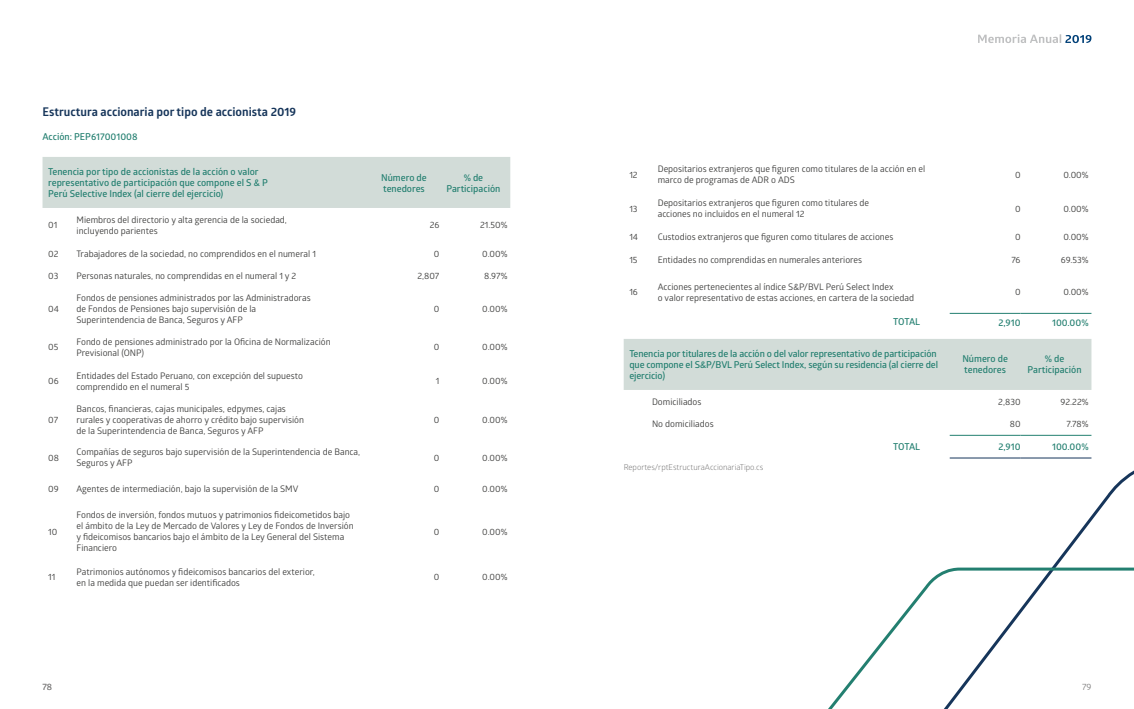
<style>
.page{position:relative;width:1134px;height:709px;background:#fff}
.page>*{position:absolute;margin:0;border:0;box-sizing:border-box;transform-origin:0 0}
.t1{font:700 12px "Glober";color:#16355a}
.t2{font:600 9.5px/11px "Glober";color:#237f70}
.t3{font:9px/11px "Glober";color:#3c3c3b}
.t4{font:9px "Glober";color:#818080}
.t5{font:8px "Glober";color:#706f6f}
</style>
<div class="page">
<svg style="left:978px;top:34px;width:113px;height:9px"></svg>
<div style="left:43px;top:157px;width:467px;height:51px;background:#d2dcd8"></div>
<div style="left:624px;top:339px;width:467px;height:51px;background:#d2dcd8"></div>
<hr style="left:950px;top:313px;width:70px;height:1px;background:#237f70">
<hr style="left:1020px;top:313px;width:71px;height:1px;background:#237f70">
<hr style="left:950px;top:435px;width:70px;height:1px;background:#237f70">
<hr style="left:1020px;top:435px;width:71px;height:1px;background:#237f70">
<hr style="left:950px;top:457px;width:70px;height:1px;background:#16355a">
<hr style="left:1020px;top:457px;width:71px;height:1px;background:#16355a">
<svg style="left:949px;top:458px;width:185px;height:108px"></svg>
<svg style="left:828px;top:566px;width:306px;height:143px"></svg>
<h1 class="t1" style="left:43px;top:104px;width:255px">Estructura accionaria por tipo de accionista 2019</h1>
<p class="t2" style="left:43px;top:130px;width:97px">Acción: PEP617001008</p>
<p class="t2" style="left:48px;top:166px;width:221px">Tenencia por tipo de accionistas de la acción o valor representativo de participación que compone el S &amp; P<br>Perú Selective Index (al cierre del ejercicio)</p>
<p class="t2" style="left:381px;top:171px;width:47px">Número de tenedores</p>
<p class="t2" style="left:446px;top:171px;width:56px;text-align:center">% de<br>Participación</p>
<p class="t3" style="left:48px;top:219px;width:11px">01</p>
<p class="t3" style="left:77px;top:214px;width:212px">Miembros del directorio y alta gerencia de la sociedad, incluyendo parientes</p>
<p class="t3" style="left:430px;top:219px;width:11px">26</p>
<p class="t3" style="left:480px;top:219px;width:29px">21.50%</p>
<p class="t3" style="left:48px;top:248px;width:12px">02</p>
<p class="t3" style="left:77px;top:248px;width:241px">Trabajadores de la sociedad, no comprendidos en el numeral 1</p>
<p class="t3" style="left:434px;top:248px;width:7px">0</p>
<p class="t3" style="left:482px;top:248px;width:27px">0.00%</p>
<p class="t3" style="left:48px;top:270px;width:12px">03</p>
<p class="t3" style="left:77px;top:270px;width:221px">Personas naturales, no comprendidas en el numeral 1 y 2</p>
<p class="t3" style="left:417px;top:270px;width:23px">2,807</p>
<p class="t3" style="left:484px;top:270px;width:25px">8.97%</p>
<p class="t3" style="left:48px;top:303px;width:12px">04</p>
<p class="t3" style="left:77px;top:292px;width:236px">Fondos de pensiones administrados por las Administradoras de Fondos de Pensiones bajo supervisión de la<br>Superintendencia de Banca, Seguros y AFP</p>
<p class="t3" style="left:434px;top:303px;width:7px">0</p>
<p class="t3" style="left:482px;top:303px;width:27px">0.00%</p>
<p class="t3" style="left:48px;top:341px;width:12px">05</p>
<p class="t3" style="left:77px;top:336px;width:256px">Fondo de pensiones administrado por la Oficina de Normalización<br>Previsional (ONP)</p>
<p class="t3" style="left:434px;top:341px;width:7px">0</p>
<p class="t3" style="left:482px;top:341px;width:27px">0.00%</p>
<p class="t3" style="left:48px;top:375px;width:12px">06</p>
<p class="t3" style="left:77px;top:370px;width:228px">Entidades del Estado Peruano, con excepción del supuesto comprendido en el numeral 5</p>
<p class="t3" style="left:436px;top:375px;width:5px">1</p>
<p class="t3" style="left:482px;top:375px;width:27px">0.00%</p>
<p class="t3" style="left:48px;top:413px;width:11px">07</p>
<p class="t3" style="left:77px;top:402px;width:229px">Bancos, financieras, cajas municipales, edpymes, cajas rurales y cooperativas de ahorro y crédito bajo supervisión de la Superintendencia de Banca, Seguros y AFP</p>
<p class="t3" style="left:434px;top:413px;width:7px">0</p>
<p class="t3" style="left:482px;top:413px;width:27px">0.00%</p>
<p class="t3" style="left:48px;top:452px;width:12px">08</p>
<p class="t3" style="left:77px;top:446px;width:285px">Compañías de seguros bajo supervisión de la Superintendencia de Banca,<br>Seguros y AFP</p>
<p class="t3" style="left:434px;top:452px;width:7px">0</p>
<p class="t3" style="left:482px;top:452px;width:27px">0.00%</p>
<p class="t3" style="left:48px;top:483px;width:12px">09</p>
<p class="t3" style="left:77px;top:483px;width:223px">Agentes de intermediación, bajo la supervisión de la SMV</p>
<p class="t3" style="left:434px;top:483px;width:7px">0</p>
<p class="t3" style="left:482px;top:483px;width:27px">0.00%</p>
<p class="t3" style="left:48px;top:525px;width:11px">10</p>
<p class="t3" style="left:77px;top:509px;width:279px">Fondos de inversión, fondos mutuos y patrimonios fideicometidos bajo el ámbito de la Ley de Mercado de Valores y Ley de Fondos de Inversión y fideicomisos bancarios bajo el ámbito de la Ley General del Sistema Financiero</p>
<p class="t3" style="left:434px;top:525px;width:7px">0</p>
<p class="t3" style="left:482px;top:525px;width:27px">0.00%</p>
<p class="t3" style="left:48px;top:571px;width:9px">11</p>
<p class="t3" style="left:77px;top:565px;width:240px">Patrimonios autónomos y fideicomisos bancarios del exterior, en la medida que puedan ser identificados</p>
<p class="t3" style="left:434px;top:571px;width:7px">0</p>
<p class="t3" style="left:482px;top:571px;width:27px">0.00%</p>
<p class="t4" style="left:43px;top:680px;width:11px">78</p>
<p class="t3" style="left:629px;top:169px;width:10px">12</p>
<p class="t3" style="left:658px;top:163px;width:269px">Depositarios extranjeros que figuren como titulares de la acción en el marco de programas de ADR o ADS</p>
<p class="t3" style="left:1015px;top:169px;width:7px">0</p>
<p class="t3" style="left:1063px;top:169px;width:27px">0.00%</p>
<p class="t3" style="left:629px;top:203px;width:10px">13</p>
<p class="t3" style="left:658px;top:197px;width:213px">Depositarios extranjeros que figuren como titulares de acciones no incluidos en el numeral 12</p>
<p class="t3" style="left:1015px;top:203px;width:7px">0</p>
<p class="t3" style="left:1063px;top:203px;width:27px">0.00%</p>
<p class="t3" style="left:629px;top:231px;width:10px">14</p>
<p class="t3" style="left:658px;top:231px;width:237px">Custodios extranjeros que figuren como titulares de acciones</p>
<p class="t3" style="left:1015px;top:231px;width:7px">0</p>
<p class="t3" style="left:1063px;top:231px;width:27px">0.00%</p>
<p class="t3" style="left:629px;top:254px;width:10px">15</p>
<p class="t3" style="left:658px;top:254px;width:206px">Entidades no comprendidas en numerales anteriores</p>
<p class="t3" style="left:1011px;top:254px;width:11px">76</p>
<p class="t3" style="left:1061px;top:254px;width:29px">69.53%</p>
<p class="t3" style="left:629px;top:286px;width:10px">16</p>
<p class="t3" style="left:658px;top:281px;width:258px">Acciones pertenecientes al índice S&amp;P/BVL Perú Select Index<br>o valor representativo de estas acciones, en cartera de la sociedad</p>
<p class="t3" style="left:1015px;top:286px;width:7px">0</p>
<p class="t3" style="left:1063px;top:286px;width:27px">0.00%</p>
<p class="t2" style="left:893px;top:316px;width:28px">TOTAL</p>
<p class="t2" style="left:998px;top:316px;width:24px">2,910</p>
<p class="t2" style="left:1052px;top:316px;width:38px">100.00%</p>
<p class="t2" style="left:629px;top:348px;width:310px">Tenencia por titulares de la acción o del valor representativo de participación que compone el S&amp;P/BVL Perú Select Index, según su residencia (al cierre del ejercicio)</p>
<p class="t2" style="left:962px;top:353px;width:47px">Número de tenedores</p>
<p class="t2" style="left:1027px;top:353px;width:56px;text-align:center">% de<br>Participación</p>
<p class="t3" style="left:652px;top:395px;width:51px">Domiciliados</p>
<p class="t3" style="left:998px;top:395px;width:24px">2,830</p>
<p class="t3" style="left:1060px;top:395px;width:30px">92.22%</p>
<p class="t3" style="left:652px;top:418px;width:63px">No domiciliados</p>
<p class="t3" style="left:1010px;top:418px;width:12px">80</p>
<p class="t3" style="left:1066px;top:418px;width:24px">7.78%</p>
<p class="t2" style="left:893px;top:441px;width:28px">TOTAL</p>
<p class="t2" style="left:998px;top:441px;width:24px">2,910</p>
<p class="t2" style="left:1052px;top:441px;width:38px">100.00%</p>
<p class="t5" style="left:624px;top:461px;width:141px">Reportes/rptEstructuraAccionariaTipo.cs</p>
<p class="t4" style="left:1082px;top:680px;width:11px">79</p>
</div>
